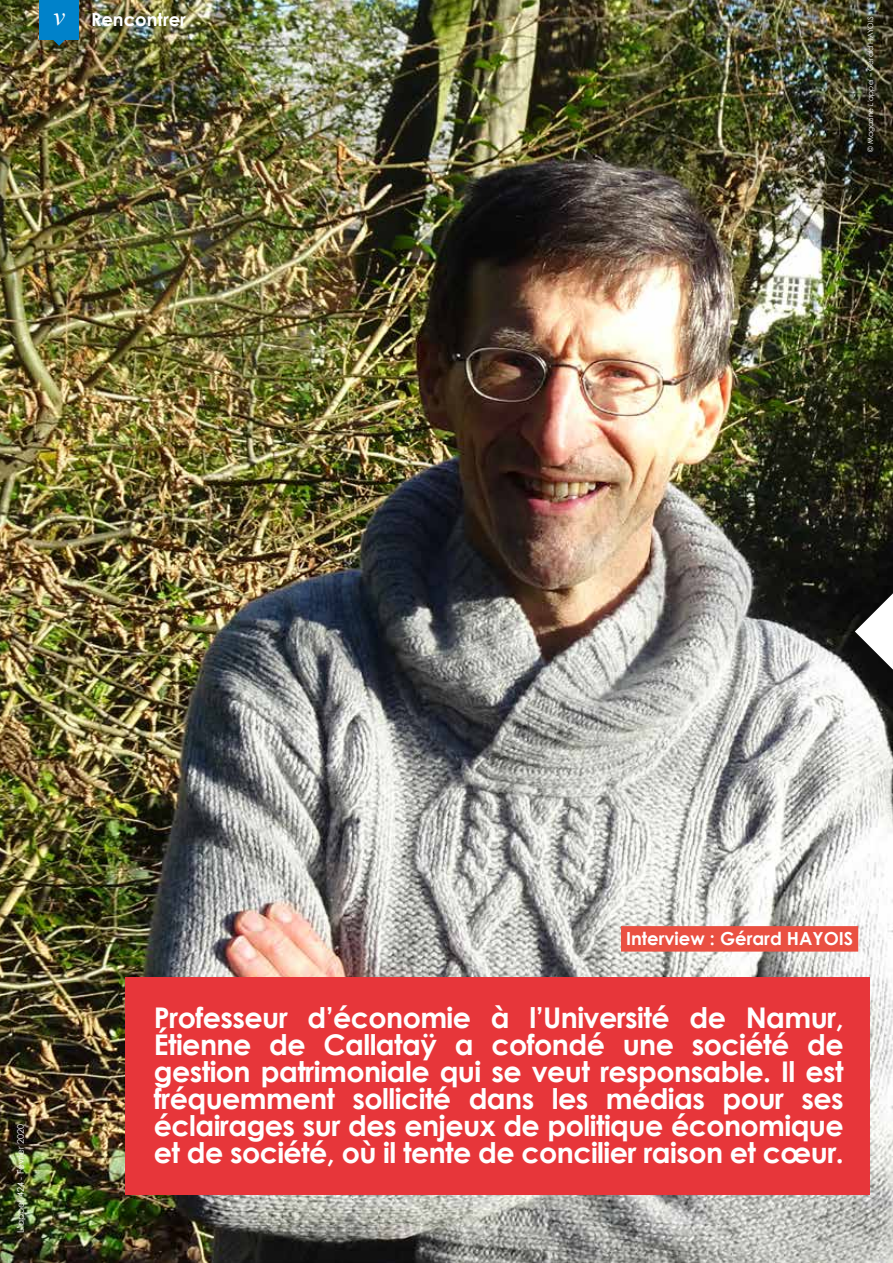
<style>
.page{position:relative;width:893px;height:1263px;background:#fff}
.page>*{position:absolute;margin:0;border:0;box-sizing:border-box;transform-origin:0 0}
.t1{font:700 28.5px/27px "Century Gothic";letter-spacing:-.02em;color:#fff;text-align:justify}
.t2{font:700 18px "Century Gothic";color:#fff}
.t3{font:9px "Century Gothic";color:#fff}
.t4{font:7.5px "Century Gothic";color:#fff}
.s1{font-family:"Times New Roman";font-weight:400;font-style:italic;font-size:26.1px}
.s2{font-style:italic}
</style>
<div class="page">
<img style="left:0;top:0;width:893px;height:1263px">
<div style="left:39px;top:0;width:40px;height:39px;background:#0082ca"></div>
<svg style="left:53px;top:39px;width:13px;height:7px"></svg>
<div style="left:621px;top:926px;width:237px;height:25px;background:#ea5042"></div>
<svg style="left:855px;top:593px;width:38px;height:77px"></svg>
<div style="left:125px;top:977px;width:745px;height:218px;background:#e7363a"></div>
<p class="t2" style="left:53px;top:8px;width:134px"><span class="s1">v</span> Rencontrer</p>
<p class="t4" style="left:865px;top:152px;width:137px;rotate:-90deg">© Magazine <span class="s2">L'appel</span> – Gérald HAYOIS</p>
<p class="t3" style="left:15px;top:1233px;width:111px;rotate:-90deg">L’appel 424 - Février 2020</p>
<p class="t2" style="left:626px;top:927px;width:229px">Interview : Gérard HAYOIS</p>
<p class="t1" style="left:154px;top:1003px;width:691px">Professeur d’économie à l’Université de Namur, Étienne de Callataÿ a cofondé une société de gestion patrimoniale qui se veut responsable. Il est fréquemment sollicité dans les médias pour ses éclairages sur des enjeux de politique économique et de société, où il tente de concilier raison et cœur.</p>
</div>
